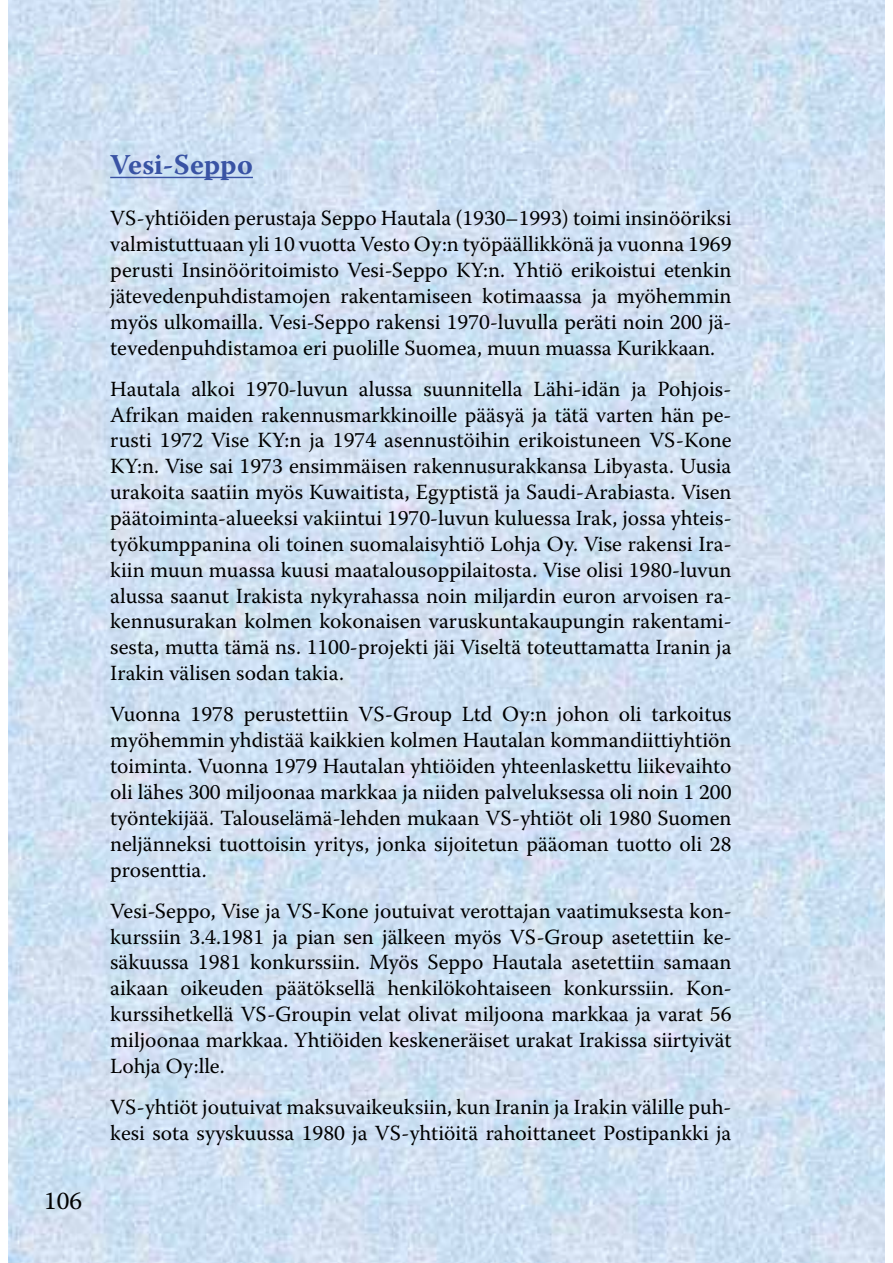
<style>
.page{position:relative;width:893px;height:1263px;background:#fff}
.page>*{position:absolute;margin:0;border:0;box-sizing:border-box;transform-origin:0 0}
.t1{font:700 28.8px "Warnock Pro";color:#3953a4}
.t2{font:25.2px "Warnock Pro";color:#000}
.t3{font:21.6px/25.8px "Warnock Pro";color:#000;text-align:justify}
</style>
<div class="page">
<img style="left:8px;top:0;width:876px;height:1263px">
<hr style="left:110px;top:177px;width:143px;height:1px;background:#3953a4">
<p class="t2" style="left:44px;top:1190px;width:39px">106</p>
<h1 class="t1" style="left:110px;top:147px;width:144px">Vesi-Seppo</h1>
<p class="t3" style="left:110px;top:207px;width:623px">VS-yhtiöiden perustaja Seppo Hautala (1930–1993) toimi insinööriksi valmistuttuaan yli 10 vuotta Vesto Oy:n työpäällikkönä ja vuonna 1969 perusti Insinööritoimisto Vesi-Seppo KY:n. Yhtiö erikoistui etenkin jätevedenpuhdistamojen rakentamiseen kotimaassa ja myöhemmin myös ulkomailla. Vesi-Seppo rakensi 1970-luvulla peräti noin 200 jä&shy;tevedenpuhdistamoa eri puolille Suomea, muun muassa Kurikkaan.</p>
<p class="t3" style="left:110px;top:377px;width:623px">Hautala alkoi 1970-luvun alussa suunnitella Lähi-idän ja Pohjois-Afrikan maiden rakennusmarkkinoille pääsyä ja tätä varten hän pe&shy;rusti 1972 Vise KY:n ja 1974 asennustöihin erikoistuneen VS-Kone KY:n. Vise sai 1973 ensimmäisen rakennusurakkansa Libyasta. Uusia urakoita saatiin myös Kuwaitista, Egyptistä ja Saudi-Arabiasta. Visen päätoiminta-alueeksi vakiintui 1970-luvun kuluessa Irak, jossa yhteis&shy;työkumppanina oli toinen suomalaisyhtiö Lohja Oy. Vise rakensi Ira&shy;kiin muun muassa kuusi maatalousoppilaitosta. Vise olisi 1980-luvun alussa saanut Irakista nykyrahassa noin miljardin euron arvoisen ra&shy;kennusurakan kolmen kokonaisen varuskuntakaupungin rakentami&shy;sesta, mutta tämä ns. 1100-projekti jäi Viseltä toteuttamatta Iranin ja Irakin välisen sodan takia.</p>
<p class="t3" style="left:110px;top:703px;width:623px">Vuonna 1978 perustettiin VS-Group Ltd Oy:n johon oli tarkoitus myöhemmin yhdistää kaikkien kolmen Hautalan kommandiittiyhtiön toiminta. Vuonna 1979 Hautalan yhtiöiden yhteenlaskettu liikevaihto oli lähes 300 miljoonaa markkaa ja niiden palveluksessa oli noin 1 200 työntekijää. Talouselämä-lehden mukaan VS-yhtiöt oli 1980 Suomen neljänneksi tuottoisin yritys, jonka sijoitetun pääoman tuotto oli 28 prosenttia.</p>
<p class="t3" style="left:110px;top:899px;width:623px">Vesi-Seppo, Vise ja VS-Kone joutuivat verottajan vaatimuksesta kon&shy;kurssiin 3.4.1981 ja pian sen jälkeen myös VS-Group asetettiin ke&shy;säkuussa 1981 konkurssiin. Myös Seppo Hautala asetettiin samaan aikaan oikeuden päätöksellä henkilökohtaiseen konkurssiin. Kon&shy;kurssihetkellä VS-Groupin velat olivat miljoona markkaa ja varat 56 miljoonaa markkaa. Yhtiöiden keskeneräiset urakat Irakissa siirtyivät Lohja Oy:lle.</p>
<p class="t3" style="left:110px;top:1096px;width:623px">VS-yhtiöt joutuivat maksuvaikeuksiin, kun Iranin ja Irakin välille puh&shy;kesi sota syyskuussa 1980 ja VS-yhtiöitä rahoittaneet Postipankki ja</p>
</div>
